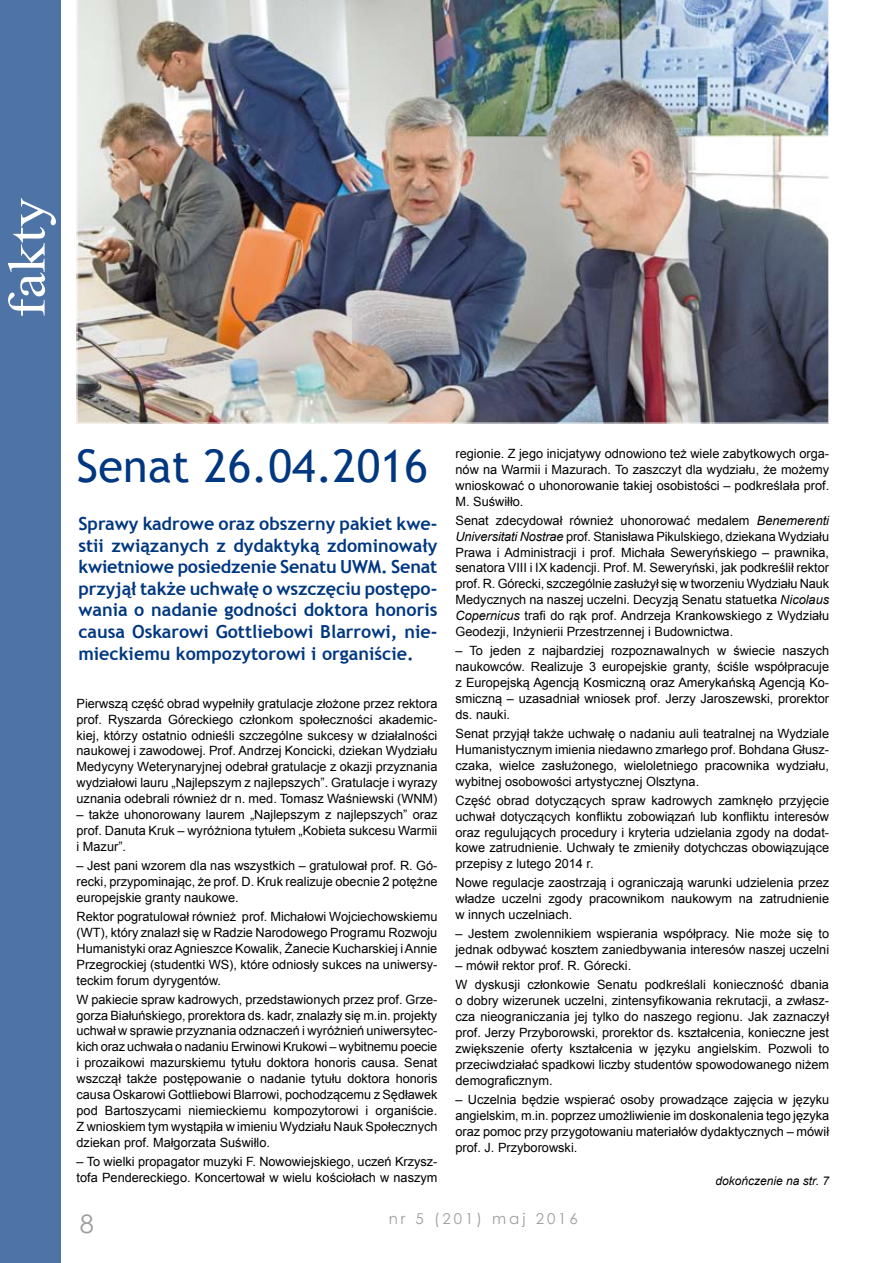
<style>
.page{position:relative;width:893px;height:1263px;background:#fff}
.page>*{position:absolute;margin:0;border:0;box-sizing:border-box;transform-origin:0 0}
.t1{font:52.65px "Times New Roman";color:#fff;scale:1.11 1}
.t2{font:45px "Trebuchet MS";letter-spacing:.005em;color:#003781}
.t3{font:25.5px "Century Gothic";color:#9c9d9f}
.t4{font:700 18px/21.6px "Trebuchet MS";color:#003781;text-align:justify}
.t5{font:15px "Century Gothic";letter-spacing:.2em;color:#9c9d9f}
.t6{font:12.75px/15.9px "Arial";color:#000;text-align:justify}
.t7{font:italic 12px "Arial";color:#000}
.s1{font-style:italic}
</style>
<div class="page">
<div style="left:0;top:0;width:60px;height:1263px;background:#4d73a7"></div>
<img style="left:77px;top:0;width:752px;height:423px">
<h1 class="t1" style="left:-8px;top:318px;width:110px;rotate:-90deg">fakty</h1>
<h2 class="t2" style="left:77px;top:439px;width:353px">Senat 26.04.2016</h2>
<p class="t6" style="left:455px;top:446px;width:375px">regionie. Z jego inicjatywy odnowiono też wiele zabytkowych orga&shy;nów na Warmii i Mazurach. To zaszczyt dla wydziału, że możemy wnioskować o uhonorowanie takiej osobistości – podkreślała prof.<br>M. Suświłło.</p>
<p class="t6" style="left:455px;top:512px;width:375px">Senat zdecydował również uhonorować medalem <span class="s1">Benemerenti Universitati Nostrae</span> prof. Stanisława Pikulskiego, dziekana Wydziału Prawa i Administracji i prof. Michała Seweryńskiego – prawnika, senatora VIII i IX kadencji. Prof. M. Seweryński, jak podkreślił rektor prof. R. Górecki, szczególnie zasłużył się w tworzeniu Wydziału Nauk Medycznych na naszej uczelni. Decyzją Senatu statuetka <span class="s1">Nicolaus Copernicus</span> trafi do rąk prof. Andrzeja Krankowskiego z Wydziału Geodezji, Inżynierii Przestrzennej i Budownictwa.</p>
<p class="t6" style="left:455px;top:643px;width:375px">– To jeden z najbardziej rozpoznawalnych w świecie naszych naukowców. Realizuje 3 europejskie granty, ściśle współpracuje z Europejską Agencją Kosmiczną oraz Amerykańską Agencją Ko&shy;smiczną – uzasadniał wniosek prof. Jerzy Jaroszewski, prorektor ds. nauki.</p>
<p class="t6" style="left:455px;top:726px;width:375px">Senat przyjął także uchwałę o nadaniu auli teatralnej na Wydziale Humanistycznym imienia niedawno zmarłego prof. Bohdana Głusz&shy;czaka, wielce zasłużonego, wieloletniego pracownika wydziału, wybitnej osobowości artystycznej Olsztyna.</p>
<p class="t6" style="left:455px;top:792px;width:375px">Część obrad dotyczących spraw kadrowych zamknęło przyjęcie uchwał dotyczących konfliktu zobowiązań lub konfliktu interesów oraz regulujących procedury i kryteria udzielania zgody na dodat&shy;kowe zatrudnienie. Uchwały te zmieniły dotychczas obowiązujące przepisy z lutego 2014 r.</p>
<p class="t6" style="left:455px;top:875px;width:375px">Nowe regulacje zaostrzają i ograniczają warunki udzielenia przez władze uczelni zgody pracownikom naukowym na zatrudnienie w innych uczelniach.</p>
<p class="t6" style="left:455px;top:926px;width:375px">– Jestem zwolennikiem wspierania współpracy. Nie może się to jednak odbywać kosztem zaniedbywania interesów naszej uczelni</p>
<p class="t6" style="left:455px;top:956px;width:375px;line-height:19.2px">– mówił rektor prof. R. Górecki.<br>W dyskusji członkowie Senatu podkreślali konieczność dbania</p>
<p class="t6" style="left:455px;top:993px;width:375px">o dobry wizerunek uczelni, zintensyfikowania rekrutacji, a zwłasz&shy;cza nieograniczania jej tylko do naszego regionu. Jak zaznaczył prof. Jerzy Przyborowski, prorektor ds. kształcenia, konieczne jest zwiększenie oferty kształcenia w języku angielskim. Pozwoli to przeciwdziałać spadkowi liczby studentów spowodowanego niżem demograficznym.</p>
<p class="t6" style="left:455px;top:1091px;width:375px">– Uczelnia będzie wspierać osoby prowadzące zajęcia w języku angielskim, m.in. poprzez umożliwienie im doskonalenia tego języka oraz pomoc przy przygotowaniu materiałów dydaktycznych – mówił prof. J. Przyborowski.</p>
<p class="t4" style="left:78px;top:513px;width:361px">Sprawy kadrowe oraz obszerny pakiet kwe&shy;stii związanych z dydaktyką zdominowały kwietniowe posiedzenie Senatu UWM. Senat przyjął także uchwałę o wszczęciu postępo&shy;wania o nadanie godności doktora honoris causa Oskarowi Gottliebowi Blarrowi, nie&shy;mieckiemu kompozytorowi i organiście.</p>
<p class="t6" style="left:77px;top:695px;width:362px">Pierwszą część obrad wypełniły gratulacje złożone przez rektora prof. Ryszarda Góreckiego członkom społeczności akademic&shy;kiej, którzy ostatnio odnieśli szczególne sukcesy w działalności naukowej i zawodowej. Prof. Andrzej Koncicki, dziekan Wydziału Medycyny Weterynaryjnej odebrał gratulacje z okazji przyznania wydziałowi lauru „Najlepszym z najlepszych”. Gratulacje i wyrazy uznania odebrali również dr n. med. Tomasz Waśniewski (WNM)</p>
<p class="t6" style="left:77px;top:807px;width:362px">– także uhonorowany laurem „Najlepszym z najlepszych” oraz prof. Danuta Kruk – wyróżniona tytułem „Kobieta sukcesu Warmii i Mazur”.</p>
<p class="t6" style="left:77px;top:858px;width:362px">– Jest pani wzorem dla nas wszystkich – gratulował prof. R. Gó&shy;recki, przypominając, że prof. D. Kruk realizuje obecnie 2 potężne europejskie granty naukowe.</p>
<p class="t6" style="left:77px;top:909px;width:362px">Rektor pogratulował również prof. Michałowi Wojciechowskiemu (WT), który znalazł się w Radzie Narodowego Programu Rozwoju Humanistyki oraz Agnieszce Kowalik, Żanecie Kucharskiej i Annie Przegrockiej (studentki WS), które odniosły sukces na uniwersy&shy;teckim forum dyrygentów.</p>
<p class="t6" style="left:77px;top:991px;width:362px">W pakiecie spraw kadrowych, przedstawionych przez prof. Grze&shy;gorza Białuńskiego, prorektora ds. kadr, znalazły się m.in. projekty uchwał w sprawie przyznania odznaczeń i wyróżnień uniwersytec&shy;kich oraz uchwała o nadaniu Erwinowi Krukowi – wybitnemu poecie i prozaikowi mazurskiemu tytułu doktora honoris causa. Senat wszczął także postępowanie o nadanie tytułu doktora honoris causa Oskarowi Gottliebowi Blarrowi, pochodzącemu z Sędławek pod Bartoszycami niemieckiemu kompozytorowi i organiście.<br>Z wnioskiem tym wystąpiła w imieniu Wydziału Nauk Społecznych dziekan prof. Małgorzata Suświłlo.</p>
<p class="t6" style="left:77px;top:1153px;width:362px">– To wielki propagator muzyki F. Nowowiejskiego, uczeń Krzysz&shy;tofa Pendereckiego. Koncertował w wielu kościołach w naszym</p>
<p class="t7" style="left:716px;top:1173px;width:115px">dokończenie na str. 7</p>
<h3 class="t3" style="left:80px;top:1206px;width:16px">8</h3>
<p class="t5" style="left:389px;top:1208px;width:191px">nr 5 (201) maj 2016</p>
</div>
